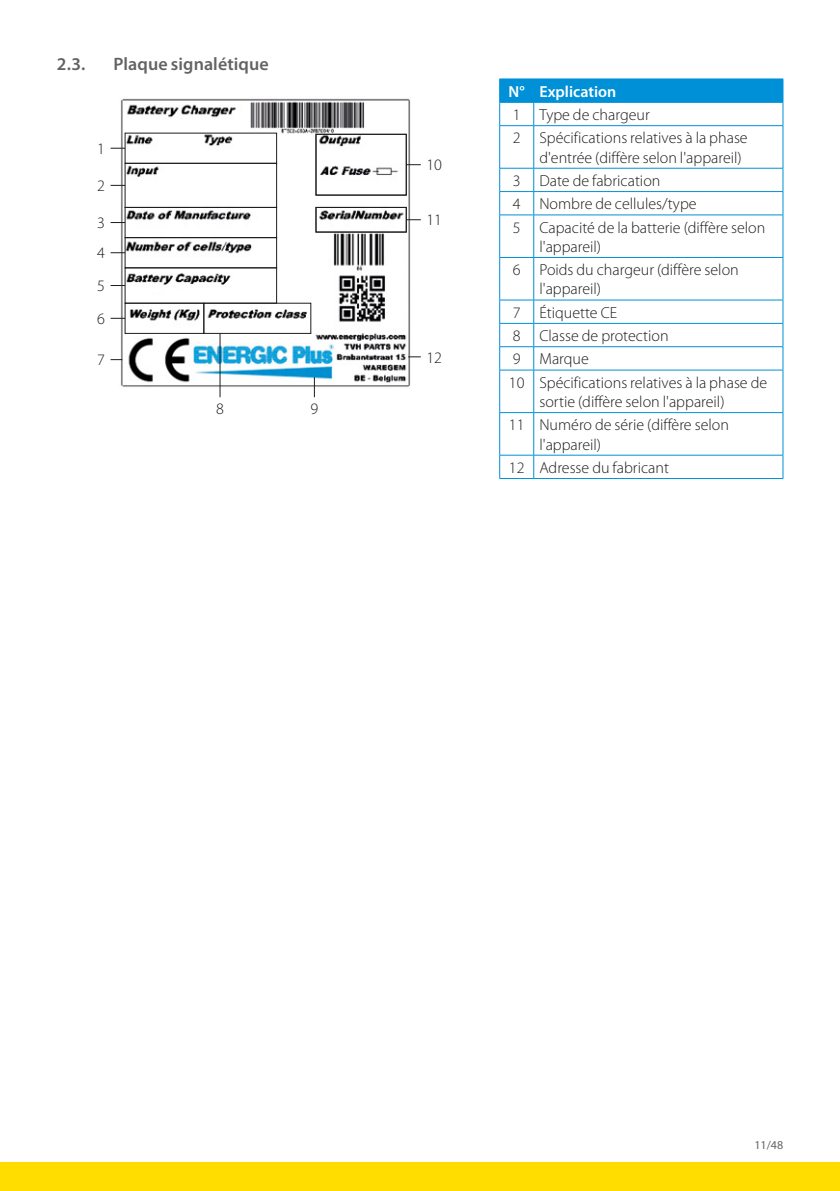
<style>
.page{position:relative;width:840px;height:1191px;background:#fff}
.page>*{position:absolute;margin:0;border:0;box-sizing:border-box;transform-origin:0 0}
.t1{font:600 18px "Myriad Pro";letter-spacing:.005em;color:#646363}
.table_body{font:300 16px/19.2px "Myriad Pro";color:#1d1d1b}
.table_header{font:600 16px "Myriad Pro";color:#fff}
.t2{font:12px "Myriad Pro";color:#646363}
</style>
<div class="page">
<div style="left:0;top:1162px;width:839px;height:29px;background:#fd0"></div>
<img style="left:119px;top:98px;width:292px;height:290px">
<div style="left:125px;top:237px;width:152px;height:31px;border:1px solid #1d1d1b"></div>
<div style="left:125px;top:267px;width:152px;height:36px;border:1px solid #1d1d1b"></div>
<div style="left:125px;top:303px;width:79px;height:31px;border:1px solid #1d1d1b"></div>
<div style="left:203px;top:303px;width:108px;height:31px;border:1px solid #1d1d1b"></div>
<div style="left:125px;top:163px;width:152px;height:45px;border:1px solid #1d1d1b"></div>
<div style="left:315px;top:207px;width:91px;height:25px;border:1px solid #1d1d1b"></div>
<div style="left:315px;top:134px;width:91px;height:61px;border:1px solid #1d1d1b"></div>
<svg style="left:110px;top:148px;width:15px;height:1px"></svg>
<svg style="left:406px;top:164px;width:14px;height:1px"></svg>
<svg style="left:406px;top:219px;width:14px;height:1px"></svg>
<svg style="left:408px;top:356px;width:12px;height:1px"></svg>
<svg style="left:110px;top:185px;width:15px;height:1px"></svg>
<svg style="left:110px;top:222px;width:15px;height:1px"></svg>
<svg style="left:110px;top:252px;width:15px;height:1px"></svg>
<svg style="left:110px;top:285px;width:15px;height:1px"></svg>
<svg style="left:110px;top:318px;width:15px;height:1px"></svg>
<svg style="left:110px;top:359px;width:12px;height:1px"></svg>
<svg style="left:314px;top:377px;width:1px;height:20px"></svg>
<hr style="left:219px;top:333px;width:1px;height:64px;background:#1d1d1b">
<hr style="left:782px;top:126px;width:1px;height:42px;background:#0090d7">
<svg style="left:782px;top:168px;width:1px;height:47px"></svg>
<hr style="left:782px;top:215px;width:1px;height:42px;background:#0090d7">
<hr style="left:782px;top:258px;width:1px;height:42px;background:#0090d7">
<svg style="left:782px;top:300px;width:1px;height:70px"></svg>
<hr style="left:782px;top:370px;width:1px;height:42px;background:#0090d7">
<hr style="left:782px;top:413px;width:1px;height:42px;background:#0090d7">
<svg style="left:782px;top:455px;width:1px;height:23px"></svg>
<svg style="left:499px;top:79px;width:284px;height:46px"></svg>
<hr style="left:499px;top:125px;width:34px;height:1px;background:#0090d7">
<hr style="left:499px;top:126px;width:1px;height:42px;background:#0090d7">
<hr style="left:533px;top:125px;width:249px;height:1px;background:#0090d7">
<hr style="left:533px;top:126px;width:1px;height:42px;background:#0090d7">
<hr style="left:499px;top:168px;width:34px;height:1px;background:#0090d7">
<hr style="left:533px;top:168px;width:249px;height:1px;background:#0090d7">
<hr style="left:499px;top:191px;width:34px;height:1px;background:#0090d7">
<svg style="left:499px;top:168px;width:1px;height:47px"></svg>
<hr style="left:533px;top:191px;width:249px;height:1px;background:#0090d7">
<svg style="left:533px;top:168px;width:1px;height:47px"></svg>
<hr style="left:499px;top:215px;width:34px;height:1px;background:#0090d7">
<hr style="left:499px;top:215px;width:1px;height:42px;background:#0090d7">
<hr style="left:533px;top:215px;width:249px;height:1px;background:#0090d7">
<hr style="left:533px;top:215px;width:1px;height:42px;background:#0090d7">
<hr style="left:499px;top:257px;width:34px;height:1px;background:#0090d7">
<hr style="left:499px;top:258px;width:1px;height:42px;background:#0090d7">
<hr style="left:533px;top:257px;width:249px;height:1px;background:#0090d7">
<hr style="left:533px;top:258px;width:1px;height:42px;background:#0090d7">
<hr style="left:499px;top:300px;width:34px;height:1px;background:#0090d7">
<hr style="left:533px;top:300px;width:249px;height:1px;background:#0090d7">
<hr style="left:499px;top:323px;width:34px;height:1px;background:#0090d7">
<hr style="left:533px;top:323px;width:249px;height:1px;background:#0090d7">
<hr style="left:499px;top:346px;width:34px;height:1px;background:#0090d7">
<svg style="left:499px;top:300px;width:1px;height:70px"></svg>
<hr style="left:533px;top:346px;width:249px;height:1px;background:#0090d7">
<svg style="left:533px;top:300px;width:1px;height:70px"></svg>
<hr style="left:499px;top:370px;width:34px;height:1px;background:#0090d7">
<hr style="left:499px;top:370px;width:1px;height:42px;background:#0090d7">
<hr style="left:533px;top:370px;width:249px;height:1px;background:#0090d7">
<hr style="left:533px;top:370px;width:1px;height:42px;background:#0090d7">
<hr style="left:499px;top:412px;width:34px;height:1px;background:#0090d7">
<hr style="left:499px;top:413px;width:1px;height:42px;background:#0090d7">
<hr style="left:533px;top:412px;width:249px;height:1px;background:#0090d7">
<hr style="left:533px;top:413px;width:1px;height:42px;background:#0090d7">
<hr style="left:499px;top:455px;width:34px;height:1px;background:#0090d7">
<svg style="left:499px;top:455px;width:1px;height:23px"></svg>
<hr style="left:499px;top:478px;width:34px;height:1px;background:#0090d7">
<hr style="left:533px;top:455px;width:249px;height:1px;background:#0090d7">
<svg style="left:533px;top:455px;width:1px;height:23px"></svg>
<hr style="left:533px;top:478px;width:249px;height:1px;background:#0090d7">
<p class="t1" style="left:57px;top:54px;width:30px">2.3.</p>
<p class="t1" style="left:113px;top:54px;width:157px">Plaque signalétique</p>
<p class="table_body" style="left:97px;top:139px;width:9px">1</p>
<p class="table_body" style="left:97px;top:176px;width:9px">2</p>
<p class="table_body" style="left:97px;top:208px;width:9px;line-height:30.2px">3<br>4</p>
<p class="table_body" style="left:97px;top:270px;width:9px;line-height:32.8px">5<br>6</p>
<p class="table_body" style="left:97px;top:351px;width:9px">7</p>
<p class="table_body" style="left:216px;top:399px;width:9px">8</p>
<p class="table_body" style="left:310px;top:399px;width:9px">9</p>
<p class="table_body" style="left:426px;top:156px;width:17px">10</p>
<p class="table_body" style="left:426px;top:211px;width:17px">11</p>
<p class="table_body" style="left:426px;top:348px;width:17px">12</p>
<p class="table_header" style="left:508px;top:82px;width:18px">N°</p>
<p class="table_header" style="left:539px;top:82px;width:78px">Explication</p>
<p class="table_body" style="left:512px;top:105px;width:9px">1</p>
<p class="table_body" style="left:539px;top:105px;width:112px">Type de chargeur</p>
<p class="table_body" style="left:512px;top:129px;width:9px">2</p>
<p class="table_body" style="left:539px;top:129px;width:210px">Spécifications relatives à la phase d'entrée (diffère selon l'appareil)</p>
<p class="table_body" style="left:512px;top:171px;width:9px">3</p>
<p class="table_body" style="left:539px;top:171px;width:122px">Date de fabrication</p>
<p class="table_body" style="left:512px;top:195px;width:9px">4</p>
<p class="table_body" style="left:539px;top:195px;width:159px">Nombre de cellules/type</p>
<p class="table_body" style="left:512px;top:218px;width:9px">5</p>
<p class="table_body" style="left:539px;top:218px;width:227px">Capacité de la batterie (diffère selon l'appareil)</p>
<p class="table_body" style="left:512px;top:260px;width:9px">6</p>
<p class="table_body" style="left:539px;top:260px;width:201px">Poids du chargeur (diffère selon l'appareil)</p>
<p class="table_body" style="left:512px;top:303px;width:9px">7</p>
<p class="table_body" style="left:539px;top:303px;width:79px">Étiquette CE</p>
<p class="table_body" style="left:512px;top:326px;width:9px">8</p>
<p class="table_body" style="left:539px;top:326px;width:131px">Classe de protection</p>
<p class="table_body" style="left:512px;top:350px;width:9px">9</p>
<p class="table_body" style="left:539px;top:350px;width:51px">Marque</p>
<p class="table_body" style="left:508px;top:373px;width:17px">10</p>
<p class="table_body" style="left:539px;top:373px;width:229px">Spécifications relatives à la phase de sortie (diffère selon l'appareil)</p>
<p class="table_body" style="left:508px;top:415px;width:17px">11</p>
<p class="table_body" style="left:539px;top:415px;width:191px">Numéro de série (diffère selon l'appareil)</p>
<p class="table_body" style="left:508px;top:458px;width:17px">12</p>
<p class="table_body" style="left:539px;top:458px;width:131px">Adresse du fabricant</p>
<p class="t2" style="left:754px;top:1138px;width:30px">11/48</p>
</div>
